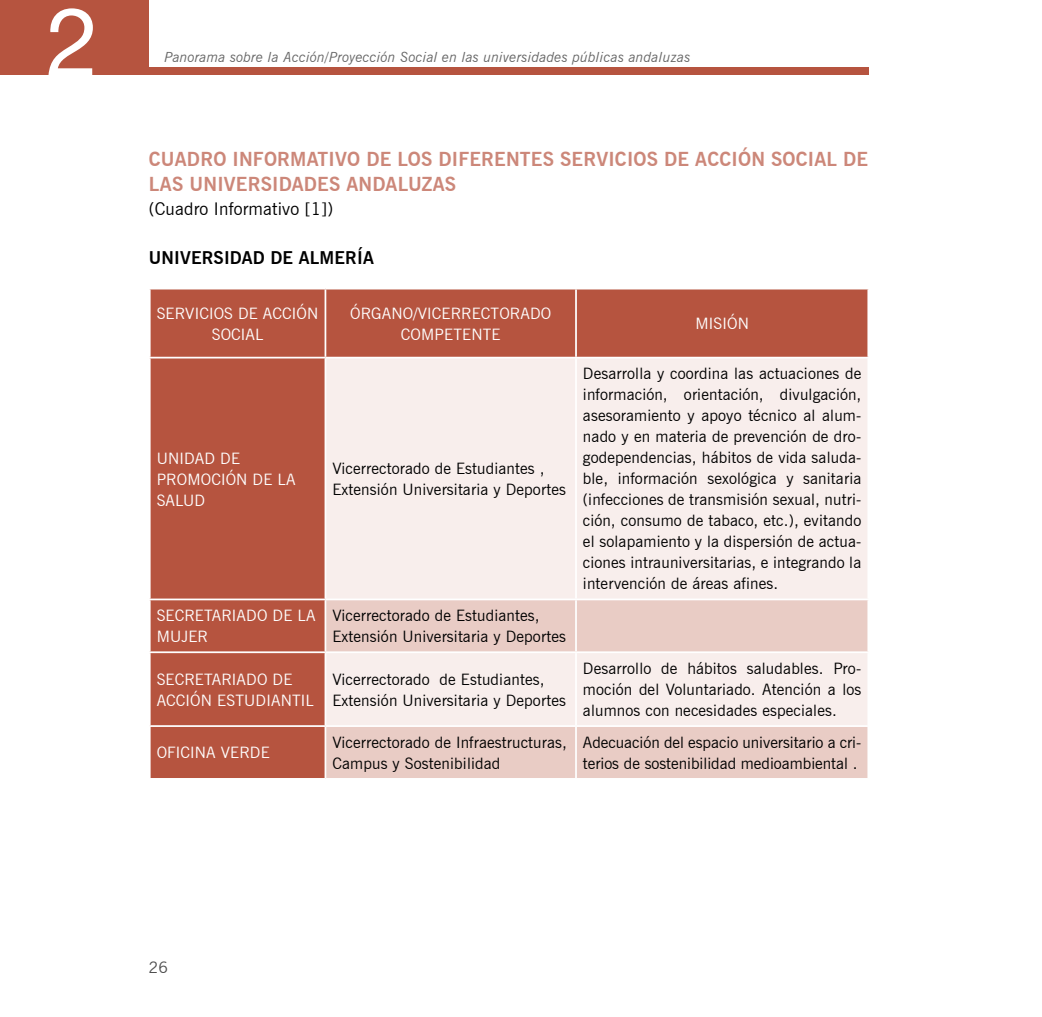
<style>
.page{position:relative;width:1042px;height:1017px;background:#fff}
.page>*{position:absolute;margin:0;border:0;box-sizing:border-box;transform-origin:0 0}
.t1{font:94.5px "Helvetica Neue";color:#fff}
.t2{font:700 19.25px/24.5px "News Gothic BT";letter-spacing:.01em;color:#cc8779}
.t3{font:17.5px "News Gothic BT";letter-spacing:.01em;color:#000}
.t4{font:700 17.5px "News Gothic BT";letter-spacing:.01em;color:#000}
.t5{font:15.75px/21px "News Gothic BT";letter-spacing:.01em;color:#000}
.t6{font:15.75px/21px "News Gothic BT";letter-spacing:.01em;color:#fff}
.t7{font:15.75px "News Gothic BT";color:#4d4d4d}
.t8{font:italic 14px "News Gothic BT";letter-spacing:.01em;color:#666}
</style>
<div class="page">
<div style="left:0;top:0;width:149px;height:75px;background:#b6543f"></div>
<div style="left:124px;top:67px;width:744px;height:8px;background:#b6543f"></div>
<div style="left:151px;top:289px;width:716px;height:489px;background:#b6543f"></div>
<div style="left:326px;top:358px;width:541px;height:241px;background:#f8eeec"></div>
<svg style="left:326px;top:600px;width:541px;height:178px;background:#efdad5"></svg>
<hr style="left:324px;top:289px;width:2px;height:68px;background:#fff">
<hr style="left:575px;top:289px;width:2px;height:68px;background:#fff">
<hr style="left:149px;top:357px;width:176px;height:1px;background:#fff">
<hr style="left:149px;top:599px;width:176px;height:1px;background:#fff">
<hr style="left:149px;top:651px;width:176px;height:2px;background:#fff">
<hr style="left:149px;top:725px;width:176px;height:2px;background:#fff">
<hr style="left:325px;top:357px;width:251px;height:1px;background:#fff">
<hr style="left:324px;top:358px;width:2px;height:241px;background:#fff">
<hr style="left:576px;top:357px;width:293px;height:1px;background:#fff">
<hr style="left:575px;top:358px;width:2px;height:241px;background:#fff">
<hr style="left:325px;top:599px;width:251px;height:1px;background:#fff">
<hr style="left:324px;top:600px;width:2px;height:51px;background:#fff">
<hr style="left:576px;top:599px;width:293px;height:1px;background:#fff">
<hr style="left:575px;top:600px;width:2px;height:51px;background:#fff">
<hr style="left:325px;top:651px;width:251px;height:2px;background:#fff">
<hr style="left:324px;top:653px;width:2px;height:72px;background:#fff">
<hr style="left:576px;top:651px;width:293px;height:2px;background:#fff">
<hr style="left:575px;top:653px;width:2px;height:72px;background:#fff">
<hr style="left:325px;top:725px;width:251px;height:2px;background:#fff">
<hr style="left:324px;top:727px;width:2px;height:51px;background:#fff">
<hr style="left:576px;top:725px;width:293px;height:2px;background:#fff">
<hr style="left:575px;top:727px;width:2px;height:51px;background:#fff">
<h1 class="t1" style="left:46px;top:-15px;width:54px">2</h1>
<p class="t8" style="left:165px;top:49px;width:527px">Panorama sobre la Acción/Proyección Social en las universidades públicas andaluzas</p>
<p class="t2" style="left:149px;top:147px;width:721px">CUADRO INFORMATIVO DE LOS DIFERENTES SERVICIOS DE ACCIÓN SOCIAL DE<br>LAS UNIVERSIDADES ANDALUZAS</p>
<p class="t3" style="left:149px;top:198px;width:186px">(Cuadro Informativo [1])</p>
<p class="t4" style="left:149px;top:247px;width:226px">UNIVERSIDAD DE ALMERÍA</p>
<p class="t6" style="left:157px;top:302px;width:163px;text-align:center">SERVICIOS DE ACCIÓN<br>SOCIAL</p>
<p class="t6" style="left:350px;top:302px;width:203px;text-align:center">ÓRGANO/VICERRECTORADO<br>COMPETENTE</p>
<p class="t6" style="left:695px;top:313px;width:55px">MISIÓN</p>
<p class="t6" style="left:157px;top:447px;width:140px">UNIDAD DE<br>PROMOCIÓN DE LA<br>SALUD</p>
<p class="t5" style="left:332px;top:458px;width:235px">Vicerrectorado de Estudiantes ,<br>Extensión Universitaria y Deportes</p>
<p class="t5" style="left:583px;top:363px;width:280px;text-align:justify">Desarrolla y coordina las actuaciones de información, orientación, divulgación, asesoramiento y apoyo técnico al alum&shy;nado y en materia de prevención de dro&shy;godependencias, hábitos de vida saluda&shy;ble, información sexológica y sanitaria (infecciones de transmisión sexual, nutri&shy;ción, consumo de tabaco, etc.), evitando el solapamiento y la dispersión de actua&shy;ciones intrauniversitarias, e integrando la intervención de áreas afines.</p>
<p class="t6" style="left:157px;top:605px;width:160px">SECRETARIADO DE LA<br>MUJER</p>
<p class="t5" style="left:332px;top:605px;width:235px">Vicerrectorado de Estudiantes,<br>Extensión Universitaria y Deportes</p>
<p class="t6" style="left:157px;top:668px;width:159px">SECRETARIADO DE<br>ACCIÓN ESTUDIANTIL</p>
<p class="t5" style="left:332px;top:668px;width:235px">Vicerrectorado de Estudiantes,<br>Extensión Universitaria y Deportes</p>
<p class="t5" style="left:583px;top:658px;width:280px;text-align:justify">Desarrollo de hábitos saludables. Pro&shy;moción del Voluntariado. Atención a los alumnos con necesidades especiales.</p>
<p class="t6" style="left:157px;top:742px;width:115px">OFICINA VERDE</p>
<p class="t5" style="left:332px;top:732px;width:236px">Vicerrectorado de Infraestructuras,<br>Campus y Sostenibilidad</p>
<p class="t5" style="left:583px;top:732px;width:280px">Adecuación del espacio universitario a cri&shy;terios de sostenibilidad medioambiental .</p>
<p class="t7" style="left:149px;top:957px;width:21px">26</p>
</div>
